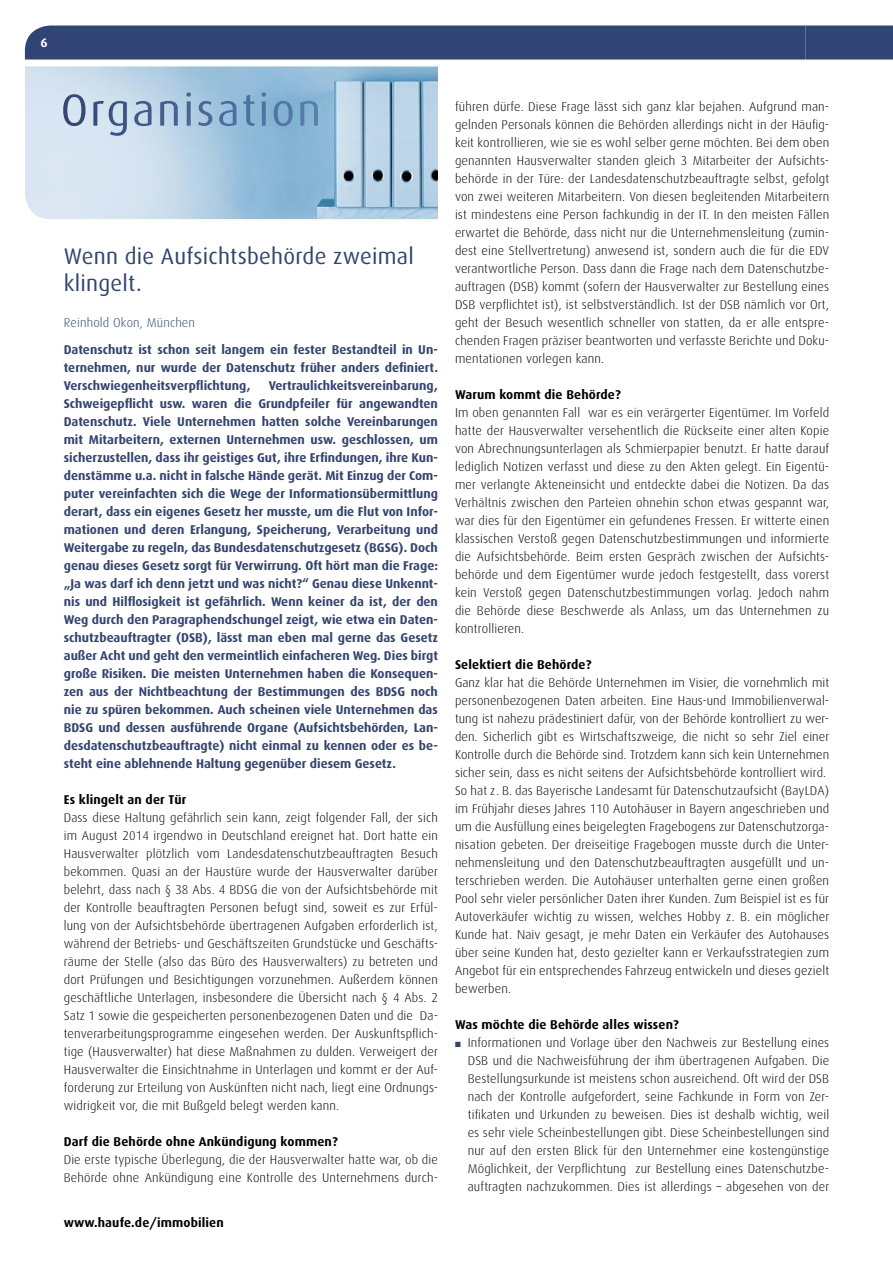
<style>
.page{position:relative;width:893px;height:1263px;background:#fff}
.page>*{position:absolute;margin:0;border:0;box-sizing:border-box;transform-origin:0 0}
.t1{font:22.5px/27px "Dax";letter-spacing:.01em;color:#314475}
.t2{font:300 12.75px/18px "Dax";letter-spacing:.01em;color:#000;text-align:justify}
.t3{font:700 12.75px/18px "Dax";color:#314475;text-align:justify}
.t4{font:700 12.75px "Dax";letter-spacing:.01em;color:#000}
.t5{font:300 12.75px "Dax";letter-spacing:.01em;color:#314475}
.t6{font:700 12.75px "Dax";color:#fff}
.t7{font:7.5px "Zapf Dingbats";color:#314475}
</style>
<div class="page">
<div style="left:25px;top:26px;width:868px;height:34px;background:#314475"></div>
<img style="left:25px;top:66px;width:413px;height:153px">
<img style="left:63px;top:92px;width:255px;height:44px">
<p class="t6" style="left:40px;top:35px;width:9px">6</p>
<h1 class="t1" style="left:64px;top:243px;width:351px">Wenn die Aufsichtsbehörde zweimal klingelt.</h1>
<p class="t5" style="left:64px;top:316px;width:133px">Reinhold Okon, München</p>
<p class="t3" style="left:64px;top:341px;width:376px">Datenschutz ist schon seit langem ein fester Bestandteil in Un&shy;ternehmen, nur wurde der Datenschutz früher anders definiert.<br>Verschwiegenheitsverpflichtung,</p>
<p class="t3" style="left:64px;top:377px;width:376px;text-indent:205px">Vertraulichkeitsvereinbarung, Schweigepflicht usw. waren die Grundpfeiler für angewandten Datenschutz. Viele Unternehmen hatten solche Vereinbarungen mit Mitarbeitern, externen Unternehmen usw. geschlossen, um sicherzustellen, dass ihr geistiges Gut, ihre Erfindungen, ihre Kun&shy;denstämme u.a. nicht in falsche Hände gerät. Mit Einzug der Com&shy;puter vereinfachten sich die Wege der Informationsübermittlung derart, dass ein eigenes Gesetz her musste, um die Flut von Infor&shy;mationen und deren Erlangung, Speicherung, Verarbeitung und Weitergabe zu regeln, das Bundesdatenschutzgesetz (BGSG). Doch genau dieses Gesetz sorgt für Verwirrung. Oft hört man die Frage: „Ja was darf ich denn jetzt und was nicht?“ Genau diese Unkennt&shy;nis und Hilflosigkeit ist gefährlich. Wenn keiner da ist, der den Weg durch den Paragraphendschungel zeigt, wie etwa ein Daten&shy;schutzbeauftragter (DSB), lässt man eben mal gerne das Gesetz außer Acht und geht den vermeintlich einfacheren Weg. Dies birgt große Risiken. Die meisten Unternehmen haben die Konsequen&shy;zen aus der Nichtbeachtung der Bestimmungen des BDSG noch nie zu spüren bekommen. Auch scheinen viele Unternehmen das BDSG und dessen ausführende Organe (Aufsichtsbehörden, Lan&shy;desdatenschutzbeauftragte) nicht einmal zu kennen oder es be&shy;steht eine ablehnende Haltung gegenüber diesem Gesetz.</p>
<p class="t4" style="left:64px;top:793px;width:124px">Es klingelt an der Tür</p>
<p class="t2" style="left:64px;top:809px;width:376px">Dass diese Haltung gefährlich sein kann, zeigt folgender Fall, der sich im August 2014 irgendwo in Deutschland ereignet hat. Dort hatte ein Hausverwalter plötzlich vom Landesdatenschutzbeauftragten Besuch bekommen. Quasi an der Haustüre wurde der Hausverwalter darüber belehrt, dass nach § 38 Abs. 4 BDSG die von der Aufsichtsbehörde mit der Kontrolle beauftragten Personen befugt sind, soweit es zur Erfül&shy;lung von der Aufsichtsbehörde übertragenen Aufgaben erforderlich ist, während der Betriebs- und Geschäftszeiten Grundstücke und Geschäfts&shy;räume der Stelle (also das Büro des Hausverwalters) zu betreten und dort Prüfungen und Besichtigungen vorzunehmen. Außerdem können geschäftliche Unterlagen, insbesondere die Übersicht nach § 4 Abs. 2<br>Satz 1 sowie die gespeicherten personenbezogenen Daten und die Da&shy;tenverarbeitungsprogramme eingesehen werden. Der Auskunftspflich&shy;tige (Hausverwalter) hat diese Maßnahmen zu dulden. Verweigert der Hausverwalter die Einsichtnahme in Unterlagen und kommt er der Auf&shy;forderung zur Erteilung von Auskünften nicht nach, liegt eine Ordnungs&shy;widrigkeit vor, die mit Bußgeld belegt werden kann.</p>
<p class="t4" style="left:64px;top:1135px;width:276px">Darf die Behörde ohne Ankündigung kommen?</p>
<p class="t2" style="left:64px;top:1151px;width:376px">Die erste typische Überlegung, die der Hausverwalter hatte war, ob die<br>Behörde ohne Ankündigung eine Kontrolle des Unternehmens durch-</p>
<p class="t4" style="left:64px;top:1216px;width:162px">www.haufe.de/immobilien</p>
<p class="t2" style="left:455px;top:98px;width:376px">führen dürfe. Diese Frage lässt sich ganz klar bejahen. Aufgrund man&shy;gelnden Personals können die Behörden allerdings nicht in der Häufig&shy;keit kontrollieren, wie sie es wohl selber gerne möchten. Bei dem oben genannten Hausverwalter standen gleich 3 Mitarbeiter der Aufsichts&shy;behörde in der Türe: der Landesdatenschutzbeauftragte selbst, gefolgt von zwei weiteren Mitarbeitern. Von diesen begleitenden Mitarbeitern ist mindestens eine Person fachkundig in der IT. In den meisten Fällen erwartet die Behörde, dass nicht nur die Unternehmensleitung (zumin&shy;dest eine Stellvertretung) anwesend ist, sondern auch die für die EDV verantwortliche Person. Dass dann die Frage nach dem Datenschutzbe&shy;auftragen (DSB) kommt (sofern der Hausverwalter zur Bestellung eines DSB verpflichtet ist), ist selbstverständlich. Ist der DSB nämlich vor Ort, geht der Besuch wesentlich schneller von statten, da er alle entspre&shy;chenden Fragen präziser beantworten und verfasste Berichte und Doku&shy;mentationen vorlegen kann.</p>
<p class="t4" style="left:455px;top:388px;width:167px">Warum kommt die Behörde?</p>
<p class="t2" style="left:455px;top:404px;width:376px">Im oben genannten Fall war es ein verärgerter Eigentümer. Im Vorfeld hatte der Hausverwalter versehentlich die Rückseite einer alten Kopie von Abrechnungsunterlagen als Schmierpapier benutzt. Er hatte darauf lediglich Notizen verfasst und diese zu den Akten gelegt. Ein Eigentü&shy;mer verlangte Akteneinsicht und entdeckte dabei die Notizen. Da das Verhältnis zwischen den Parteien ohnehin schon etwas gespannt war, war dies für den Eigentümer ein gefundenes Fressen. Er witterte einen klassischen Verstoß gegen Datenschutzbestimmungen und informierte die Aufsichtsbehörde. Beim ersten Gespräch zwischen der Aufsichts&shy;behörde und dem Eigentümer wurde jedoch festgestellt, dass vorerst kein Verstoß gegen Datenschutzbestimmungen vorlag. Jedoch nahm die Behörde diese Beschwerde als Anlass, um das Unternehmen zu kontrollieren.</p>
<p class="t4" style="left:455px;top:658px;width:138px">Selektiert die Behörde?</p>
<p class="t2" style="left:455px;top:674px;width:376px;text-align:left">Ganz klar hat die Behörde Unternehmen im Visier, die vornehmlich mit personenbezogenen Daten arbeiten. Eine Haus-und Immobilienverwal&shy;tung ist nahezu prädestiniert dafür, von der Behörde kontrolliert zu wer&shy;den. Sicherlich gibt es Wirtschaftszweige, die nicht so sehr Ziel einer Kontrolle durch die Behörde sind. Trotzdem kann sich kein Unternehmen sicher sein, dass es nicht seitens der Aufsichtsbehörde kontrolliert wird.<br>So hat z. B. das Bayerische Landesamt für Datenschutzaufsicht (BayLDA) im Frühjahr dieses Jahres 110 Autohäuser in Bayern angeschrieben und um die Ausfüllung eines beigelegten Fragebogens zur Datenschutzorga&shy;nisation gebeten. Der dreiseitige Fragebogen musste durch die Unter&shy;nehmensleitung und den Datenschutzbeauftragten ausgefüllt und un&shy;terschrieben werden. Die Autohäuser unterhalten gerne einen großen Pool sehr vieler persönlicher Daten ihrer Kunden. Zum Beispiel ist es für Autoverkäufer wichtig zu wissen, welches Hobby z. B. ein möglicher Kunde hat. Naiv gesagt, je mehr Daten ein Verkäufer des Autohauses über seine Kunden hat, desto gezielter kann er Verkaufsstrategien zum Angebot für ein entsprechendes Fahrzeug entwickeln und dieses gezielt bewerben.</p>
<p class="t4" style="left:455px;top:1018px;width:225px">Was möchte die Behörde alles wissen?</p>
<p class="t2" style="left:468px;top:1034px;width:363px">Informationen und Vorlage über den Nachweis zur Bestellung eines DSB und die Nachweisführung der ihm übertragenen Aufgaben. Die Bestellungsurkunde ist meistens schon ausreichend. Oft wird der DSB nach der Kontrolle aufgefordert, seine Fachkunde in Form von Zer&shy;tifikaten und Urkunden zu beweisen. Dies ist deshalb wichtig, weil es sehr viele Scheinbestellungen gibt. Diese Scheinbestellungen sind nur auf den ersten Blick für den Unternehmer eine kostengünstige Möglichkeit, der Verpflichtung zur Bestellung eines Datenschutzbe&shy;auftragten nachzukommen. Dies ist allerdings – abgesehen von der</p>
<p class="t7" style="left:455px;top:1041px;width:7px">■</p>
</div>
